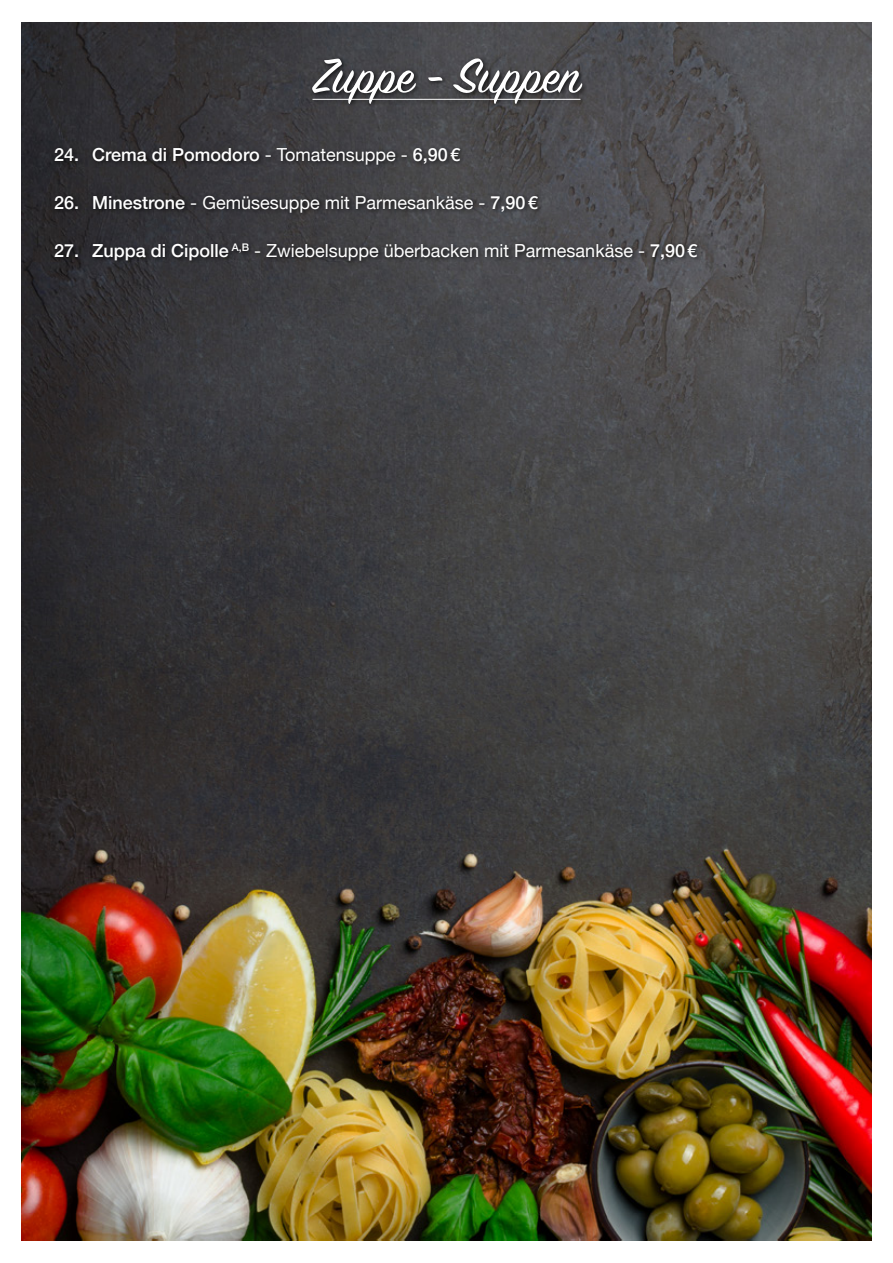
<style>
.page{position:relative;width:893px;height:1263px;background:#fff}
.page>*{position:absolute;margin:0;border:0;box-sizing:border-box;transform-origin:0 0}
.t1{font:54px "Sign Painter House Script";color:#fff}
.t2{font:18px "Helvetica Neue";color:#fff}
.t3{font:500 18px "Helvetica Neue";color:#fff}
.s1{font-weight:400}
.s2{font-weight:500}
</style>
<div class="page">
<img style="left:22px;top:22px;width:849px;height:1218px">
<div style="left:52px;top:56px;width:651px;height:210px;background:#000;opacity:.75"></div>
<hr style="left:312px;top:99px;width:268px;height:1px;background:#fff">
<h1 class="t1" style="left:312px;top:43px;width:269px">Zuppe - Suppen</h1>
<p class="t3" style="left:54px;top:140px;width:408px">24. Crema di Pomodoro <span class="s1">- Tomatensuppe -</span> 6,90€</p>
<p class="t2" style="left:54px;top:189px;width:485px"><span class="s2">26. Minestrone</span> - Gemüsesuppe mit Parmesankäse - <span class="s2">7,90€</span></p>
<p class="t2" style="left:54px;top:237px;width:645px"><span class="s2">27. Zuppa di Cipolle</span> <sup>A,B</sup> - Zwiebelsuppe überbacken mit Parmesankäse - <span class="s2">7,90€</span></p>
</div>
